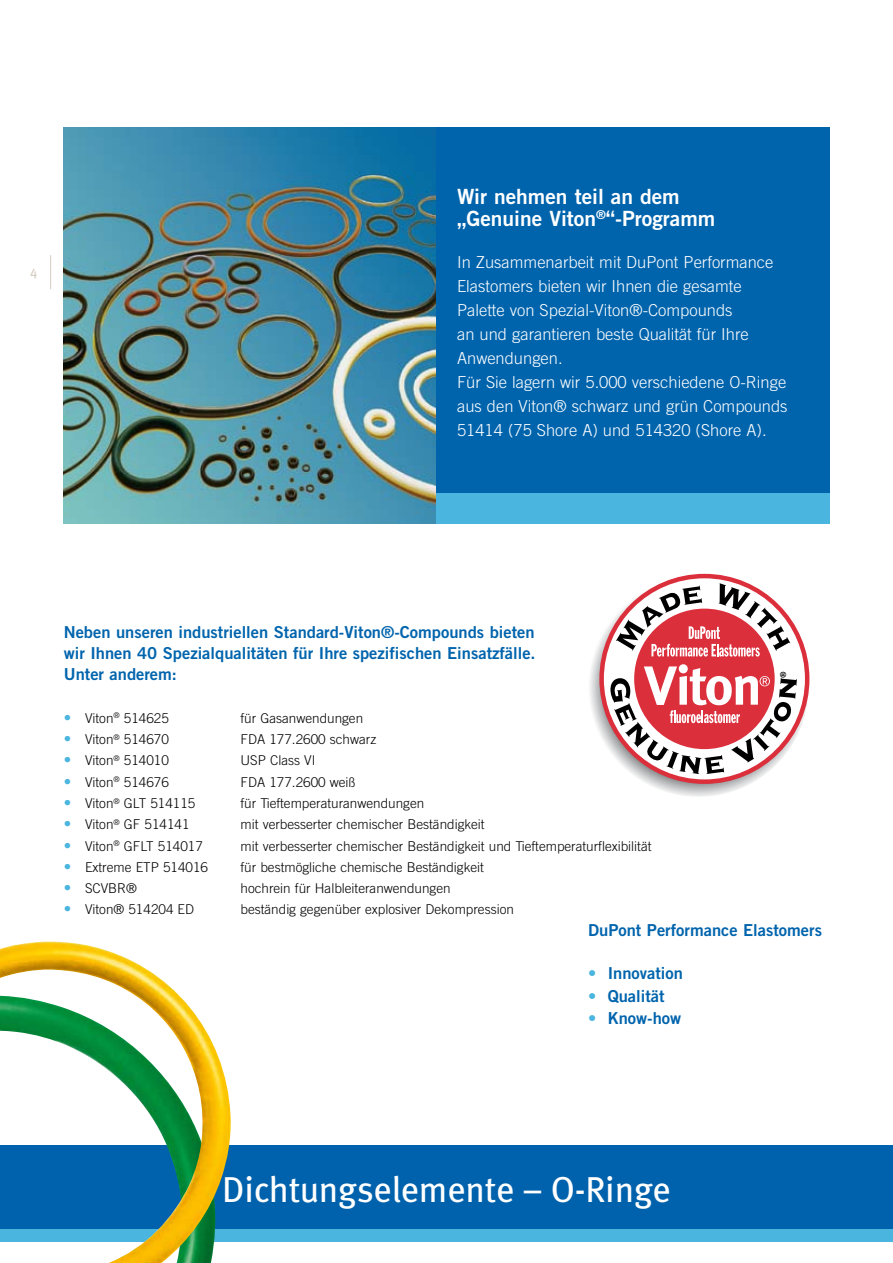
<style>
.page{position:relative;width:893px;height:1263px;background:#fff}
.page>*{position:absolute;margin:0;border:0;box-sizing:border-box;transform-origin:0 0}
.t1{font:36px "Meta";letter-spacing:-.005em;color:#fff}
.t2{font:21px/22.5px "Trade Gothic LT Std Bd 2";color:#fff}
.t3{font:300 16.5px/24px "Trade Gothic LT Std";color:#fff}
.t4{font:16.5px/21.3px "Trade Gothic LT Std Bd 2";color:#0064ad;text-align:justify}
.t5{font:300 13.5px "Trade Gothic LT Std";color:#000}
.t6{font:13.5px "Meta";color:#d3cbc1}
.s1{font-size:15px;color:#4ab5df}
.s2{color:#4ab5df}
</style>
<div class="page">
<hr style="left:50px;top:255px;width:1px;height:34px;background:#d3cbc1">
<div style="left:0;top:1145px;width:893px;height:85px;background:#0062ac"></div>
<div style="left:0;top:1229px;width:893px;height:13px;background:#4ab5df"></div>
<img style="left:64px;top:128px;width:372px;height:396px">
<div style="left:436px;top:128px;width:393px;height:396px;background:#0064ad"></div>
<div style="left:436px;top:493px;width:393px;height:31px;background:#4ab5df"></div>
<svg style="left:588px;top:576px;width:221px;height:221px"></svg>
<svg style="left:602px;top:576px;width:205px;height:206px"></svg>
<div style="left:634px;top:609px;width:141px;height:140px;background:#db2f3c;border-radius:50%"></div>
<svg style="left:616px;top:583px;width:174px;height:73px"></svg>
<img style="left:0;top:941px;width:231px;height:322px">
<svg style="left:610px;top:664px;width:187px;height:110px"></svg>
<p class="t6" style="left:30px;top:264px;width:9px">4</p>
<h2 class="t2" style="left:457px;top:185px;width:260px">Wir nehmen teil an dem „Genuine Viton<sup>®</sup>“-Programm</h2>
<p class="t3" style="left:457px;top:250px;width:332px">In Zusammenarbeit mit DuPont Performance Elastomers bieten wir Ihnen die gesamte Palette von Spezial-Viton®-Compounds<br>an und garantieren beste Qualität für Ihre Anwendungen.<br>Für Sie lagern wir 5.000 verschiedene O-Ringe aus den Viton® schwarz und grün Compounds 51414 (75 Shore A) und 514320 (Shore A).</p>
<p class="t4" style="left:64px;top:621px;width:473px">Neben unseren industriellen Standard-Viton®-Compounds bieten wir I hnen 40 Spezialqualitäten für I hre spezifischen Einsatzfälle.<br>Unter anderem:</p>
<p class="t5" style="left:64px;top:710px;width:107px"><span class="s1">•</span> Viton<sup>®</sup> 514625</p>
<p class="t5" style="left:241px;top:710px;width:124px">für Gasanwendungen</p>
<p class="t5" style="left:64px;top:731px;width:107px"><span class="s1">•</span> Viton<sup>®</sup> 514670</p>
<p class="t5" style="left:241px;top:731px;width:137px">FDA 177.2600 schwarz</p>
<p class="t5" style="left:64px;top:753px;width:107px"><span class="s1">•</span> Viton<sup>®</sup> 514010</p>
<p class="t5" style="left:241px;top:753px;width:77px">USP Class VI</p>
<p class="t5" style="left:64px;top:774px;width:107px"><span class="s1">•</span> Viton<sup>®</sup> 514676</p>
<p class="t5" style="left:241px;top:774px;width:116px">FDA 177.2600 weiß</p>
<p class="t5" style="left:64px;top:795px;width:133px"><span class="s1">•</span> Viton<sup>®</sup> GLT 514115</p>
<p class="t5" style="left:241px;top:795px;width:185px">für Tieftemperaturanwendungen</p>
<p class="t5" style="left:64px;top:816px;width:127px"><span class="s1">•</span> Viton<sup>®</sup> GF 514141</p>
<p class="t5" style="left:241px;top:816px;width:246px">mit verbesserter chemischer Beständigkeit</p>
<p class="t5" style="left:64px;top:838px;width:141px"><span class="s1">•</span> Viton<sup>®</sup> GFLT 514017</p>
<p class="t5" style="left:241px;top:838px;width:412px">mit verbesserter chemischer Beständigkeit und Tieftemperaturflexibilität</p>
<p class="t5" style="left:64px;top:859px;width:146px"><span class="s1">•</span> Extreme ETP 514016</p>
<p class="t5" style="left:241px;top:859px;width:245px">für bestmögliche chemische Beständigkeit</p>
<p class="t5" style="left:64px;top:880px;width:75px"><span class="s1">•</span> SCVBR®</p>
<p class="t5" style="left:241px;top:880px;width:212px">hochrein für Halbleiteranwendungen</p>
<p class="t5" style="left:64px;top:901px;width:132px"><span class="s1">•</span> Viton® 514204 ED</p>
<p class="t5" style="left:241px;top:901px;width:275px">beständig gegenüber explosiver Dekompression</p>
<p class="t4" style="left:588px;top:919px;width:235px">DuPont Performance Elastomers</p>
<p class="t4" style="left:588px;top:962px;width:96px"><span class="s2">•</span> I nnovation</p>
<p class="t4" style="left:588px;top:985px;width:78px"><span class="s2">•</span> Qualität</p>
<p class="t4" style="left:588px;top:1007px;width:94px"><span class="s2">•</span> Know-how</p>
<h1 class="t1" style="left:222px;top:1168px;width:450px">Dichtungselemente – O-Ringe</h1>
</div>
